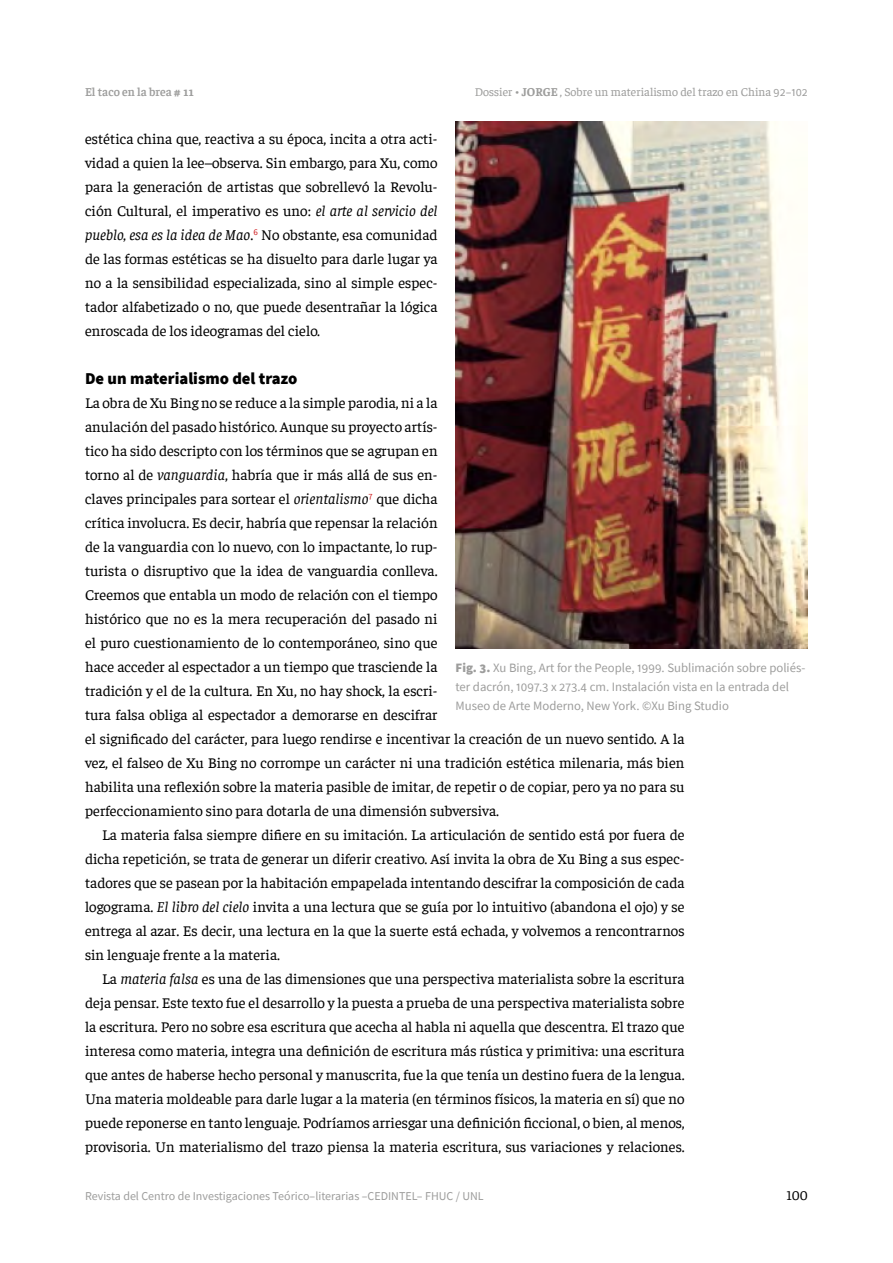
<style>
.page{position:relative;width:893px;height:1263px;background:#fff}
.page>*{position:absolute;margin:0;border:0;box-sizing:border-box;transform-origin:0 0}
.t1{font:900 16.5px "Source Sans Pro";color:#000}
.t2{font:15px/24px "Faustina";color:#000;text-align:justify}
.t3{font:13.5px "Faustina";color:#000}
.t4{font:12.75px/18.8px "Source Sans Pro";color:#9d9d9c}
.t5{font:12px "Source Sans Pro";color:#9d9d9c}
.t6{font:12px "Faustina";color:#9d9d9c}
.t7{font:600 12px "Faustina";color:#9d9d9c}
.s1{font-weight:700}
.s2{font-family:"Source Sans Pro"}
.s3{font-style:italic}
.s4{font-weight:900}
</style>
<div class="page">
<img style="left:455px;top:121px;width:353px;height:527px">
<p class="t7" style="left:85px;top:84px;width:110px">El taco en la brea <span class="s1"># 11</span></p>
<p class="t6" style="left:475px;top:84px;width:335px">Dossier • <span class="s1">JORGE</span> , Sobre un materialismo del trazo en China <span class="s2">92–102</span></p>
<p class="t2" style="left:85px;top:126px;width:354px">estética china que, reactiva a su época, incita a otra acti&shy;vidad a quien la lee–observa. Sin embargo, para Xu, como para la generación de artistas que sobrellevó la Revolu&shy;ción Cultural, el imperativo es uno: <span class="s3">el arte al servicio del pueblo, esa es la idea de Mao</span>.<sup>6</sup> No obstante, esa comunidad de las formas estéticas se ha disuelto para darle lugar ya no a la sensibilidad especializada, sino al simple espec&shy;tador alfabetizado o no, que puede desentrañar la lógica enroscada de los ideogramas del cielo.</p>
<p class="t1" style="left:85px;top:367px;width:214px">De un materialismo del trazo</p>
<p class="t2" style="left:85px;top:390px;width:601px;text-align:left">La obra de Xu Bing no se reduce a la simple parodia, ni a la<br>anulación del pasado histórico. Aunque su proyecto artís-<br>tico ha sido descripto con los términos que se agrupan en<br>torno al de <span class="s3">vanguardia</span>, habría que ir más allá de sus en-<br>claves principales para sortear el <span class="s3">orientalismo</span><sup>7</sup> que dicha<br>crítica involucra. Es decir, habría que repensar la relación<br>de la vanguardia con lo nuevo, con lo impactante, lo rup-<br>turista o disruptivo que la idea de vanguardia conlleva.<br>Creemos que entabla un modo de relación con el tiempo<br>histórico que no es la mera recuperación del pasado ni<br>el puro cuestionamiento de lo contemporáneo, sino que<br>hace acceder al espectador a un tiempo que trasciende la<br>tradición y el de la cultura. En Xu, no hay shock, la escri-<br>tura falsa obliga al espectador a demorarse en descifrar<br>el significado del carácter, para luego rendirse e incentivar la creación de un nuevo sentido. A la vez, el falseo de Xu Bing no corrompe un carácter ni una tradición estética milenaria, más bien habilita una reflexión sobre la materia pasible de imitar, de repetir o de copiar, pero ya no para su perfeccionamiento sino para dotarla de una dimensión subversiva.</p>
<p class="t2" style="left:85px;top:822px;width:601px;text-indent:17px">La materia falsa siempre difiere en su imitación. La articulación de sentido está por fuera de dicha repetición, se trata de generar un diferir creativo. Así invita la obra de Xu Bing a sus espec&shy;tadores que se pasean por la habitación empapelada intentando descifrar la composición de cada logograma. <span class="s3">El libro del cielo</span> invita a una lectura que se guía por lo intuitivo (abandona el ojo) y se entrega al azar. Es decir, una lectura en la que la suerte está echada, y volvemos a rencontrarnos sin lenguaje frente a la materia.</p>
<p class="t2" style="left:85px;top:966px;width:601px;text-indent:17px">La <span class="s3">materia falsa</span> es una de las dimensiones que una perspectiva materialista sobre la escritura deja pensar. Este texto fue el desarrollo y la puesta a prueba de una perspectiva materialista sobre la escritura. Pero no sobre esa escritura que acecha al habla ni aquella que descentra. El trazo que interesa como materia, integra una definición de escritura más rústica y primitiva: una escritura que antes de haberse hecho personal y manuscrita, fue la que tenía un destino fuera de la lengua.<br>Una materia moldeable para darle lugar a la materia (en términos físicos, la materia en sí) que no puede reponerse en tanto lenguaje. Podríamos arriesgar una definición ficcional, o bien, al menos, provisoria. Un materialismo del trazo piensa la materia escritura, sus variaciones y relaciones.</p>
<p class="t4" style="left:455px;top:658px;width:352px"><span class="s4">Fig. 3.</span> Xu Bing, Art for the People, 1999. Sublimación sobre poliés&shy;ter dacrón, 1097.3 x 273.4 cm. Instalación vista en la entrada del<br>Museo de Arte Moderno, New York. ©Xu Bing Studio</p>
<p class="t5" style="left:85px;top:1188px;width:400px">Revista del Centro de Investigaciones Teórico–literarias –CEDINTEL– FHUC / UNL</p>
<p class="t3" style="left:786px;top:1186px;width:23px">100</p>
</div>
